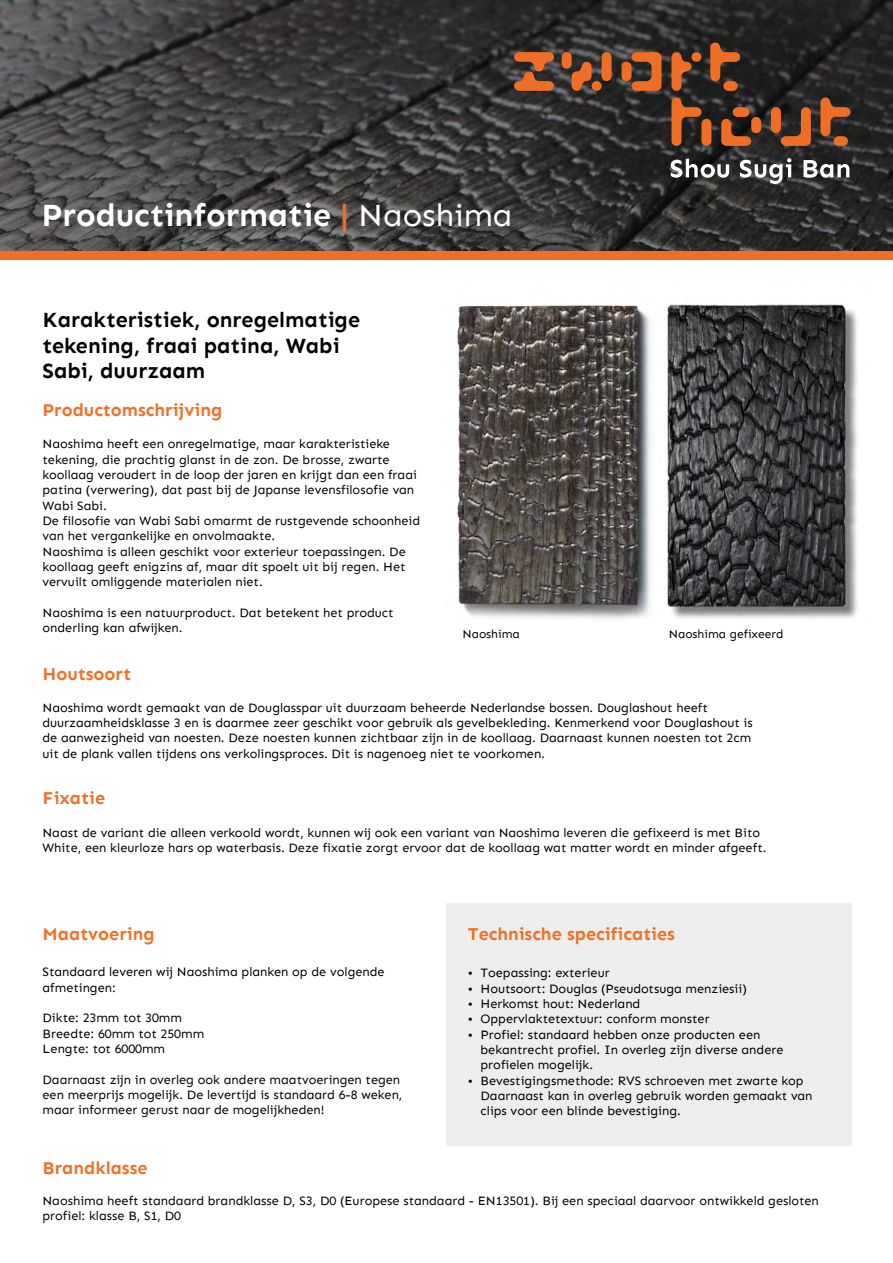
<style>
.page{position:relative;width:893px;height:1263px;background:#fff}
.page>*{position:absolute;margin:0;border:0;box-sizing:border-box;transform-origin:0 0}
.t1{font:700 32.25px "Sen";color:#fff}
.t2{font:700 21.6px/26px "Sen";color:#000}
.t3{font:700 18px "Sen";color:#f36e20}
.t4{font:12.75px/15.3px "Sen";color:#000}
.t5{font:12px "Sen";color:#000}
.s1{color:#f36e20}
.s2{font-weight:400}
</style>
<div class="page">
<img style="left:0;top:0;width:893px;height:251px">
<svg style="left:514px;top:52px;width:40px;height:39px;background:#a3572b"></svg>
<svg style="left:622px;top:52px;width:39px;height:39px;background:#a1562b"></svg>
<svg style="left:671px;top:52px;width:30px;height:39px"></svg>
<svg style="left:771px;top:107px;width:40px;height:39px;background:#8a4924"></svg>
<svg style="left:721px;top:107px;width:40px;height:39px;background:#7e4321"></svg>
<svg style="left:562px;top:52px;width:50px;height:39px;background:#854e2e"></svg>
<svg style="left:710px;top:43px;width:30px;height:48px"></svg>
<svg style="left:820px;top:98px;width:30px;height:48px"></svg>
<svg style="left:671px;top:98px;width:40px;height:48px;background:#804523"></svg>
<svg style="left:671px;top:158px;width:178px;height:26px"></svg>
<div style="left:0;top:251px;width:893px;height:8px;background:#f36e20"></div>
<img style="left:457px;top:304px;width:194px;height:315px">
<img style="left:667px;top:304px;width:191px;height:315px">
<div style="left:446px;top:904px;width:405px;height:242px;background:#ededed"></div>
<h1 class="t1" style="left:42px;top:196px;width:472px">Productinformatie <span class="s1">|</span> <span class="s2">Naoshima</span></h1>
<h2 class="t2" style="left:43px;top:307px;width:319px">Karakteristiek, onregelmatige tekening, fraai patina, Wabi<br>Sabi, duurzaam</h2>
<h3 class="t3" style="left:43px;top:400px;width:181px">Productomschrijving</h3>
<p class="t4" style="left:43px;top:436px;width:379px">Naoshima heeft een onregelmatige, maar karakteristieke tekening, die prachtig glanst in de zon. De brosse, zwarte koollaag veroudert in de loop der jaren en krijgt dan een fraai patina (verwering), dat past bij de Japanse levensfilosofie van Wabi Sabi.<br>De filosofie van Wabi Sabi omarmt de rustgevende schoonheid van het vergankelijke en onvolmaakte.<br>Naoshima is alleen geschikt voor exterieur toepassingen. De koollaag geeft enigzins af, maar dit spoelt uit bij regen. Het vervuilt omliggende materialen niet.</p>
<p class="t4" style="left:43px;top:605px;width:353px">Naoshima is een natuurproduct. Dat betekent het product onderling kan afwijken.</p>
<h3 class="t3" style="left:43px;top:664px;width:90px">Houtsoort</h3>
<p class="t5" style="left:462px;top:627px;width:59px">Naoshima</p>
<p class="t5" style="left:669px;top:627px;width:116px">Naoshima gefixeerd</p>
<p class="t4" style="left:43px;top:700px;width:712px">Naoshima wordt gemaakt van de Douglasspar uit duurzaam beheerde Nederlandse bossen. Douglashout heeft duurzaamheidsklasse 3 en is daarmee zeer geschikt voor gebruik als gevelbekleding. Kenmerkend voor Douglashout is de aanwezigheid van noesten. Deze noesten kunnen zichtbaar zijn in de koollaag. Daarnaast kunnen noesten tot 2cm uit de plank vallen tijdens ons verkolingsproces. Dit is nagenoeg niet te voorkomen.</p>
<h3 class="t3" style="left:43px;top:788px;width:64px">Fixatie</h3>
<p class="t4" style="left:42px;top:825px;width:725px">Naast de variant die alleen verkoold wordt, kunnen wij ook een variant van Naoshima leveren die gefixeerd is met Bito<br>White, een kleurloze hars op waterbasis. Deze fixatie zorgt ervoor dat de koollaag wat matter wordt en minder afgeeft.</p>
<h3 class="t3" style="left:43px;top:924px;width:113px">Maatvoering</h3>
<p class="t4" style="left:43px;top:964px;width:344px">Standaard leveren wij Naoshima planken op de volgende afmetingen:</p>
<p class="t4" style="left:43px;top:1010px;width:163px">Dikte: 23mm tot 30mm<br>Breedte: 60mm tot 250mm<br>Lengte: tot 6000mm</p>
<p class="t4" style="left:43px;top:1071px;width:361px">Daarnaast zijn in overleg ook andere maatvoeringen tegen een meerprijs mogelijk. De levertijd is standaard 6-8 weken, maar informeer gerust naar de mogelijkheden!</p>
<h3 class="t3" style="left:43px;top:1157px;width:107px">Brandklasse</h3>
<h3 class="t3" style="left:468px;top:923px;width:209px">Technische specificaties</h3>
<p class="t4" style="left:468px;top:965px;width:143px">• Toepassing: exterieur</p>
<p class="t4" style="left:468px;top:981px;width:281px">• Houtsoort: Douglas (Pseudotsuga menziesii)</p>
<p class="t4" style="left:468px;top:996px;width:174px">• Herkomst hout: Nederland</p>
<p class="t4" style="left:468px;top:1011px;width:243px">• Oppervlaktetextuur: conform monster</p>
<p class="t4" style="left:480px;top:1027px;width:305px;text-indent:-13px">• Profiel: standaard hebben onze producten een bekantrecht profiel. In overleg zijn diverse andere profielen mogelijk.</p>
<p class="t4" style="left:480px;top:1073px;width:334px;text-indent:-13px">• Bevestigingsmethode: RVS schroeven met zwarte kop<br>Daarnaast kan in overleg gebruik worden gemaakt van clips voor een blinde bevestiging.</p>
<p class="t4" style="left:42px;top:1193px;width:778px">Naoshima heeft standaard brandklasse D, S3, D0 (Europese standaard - EN13501). Bij een speciaal daarvoor ontwikkeld gesloten profiel: klasse B, S1, D0</p>
</div>
